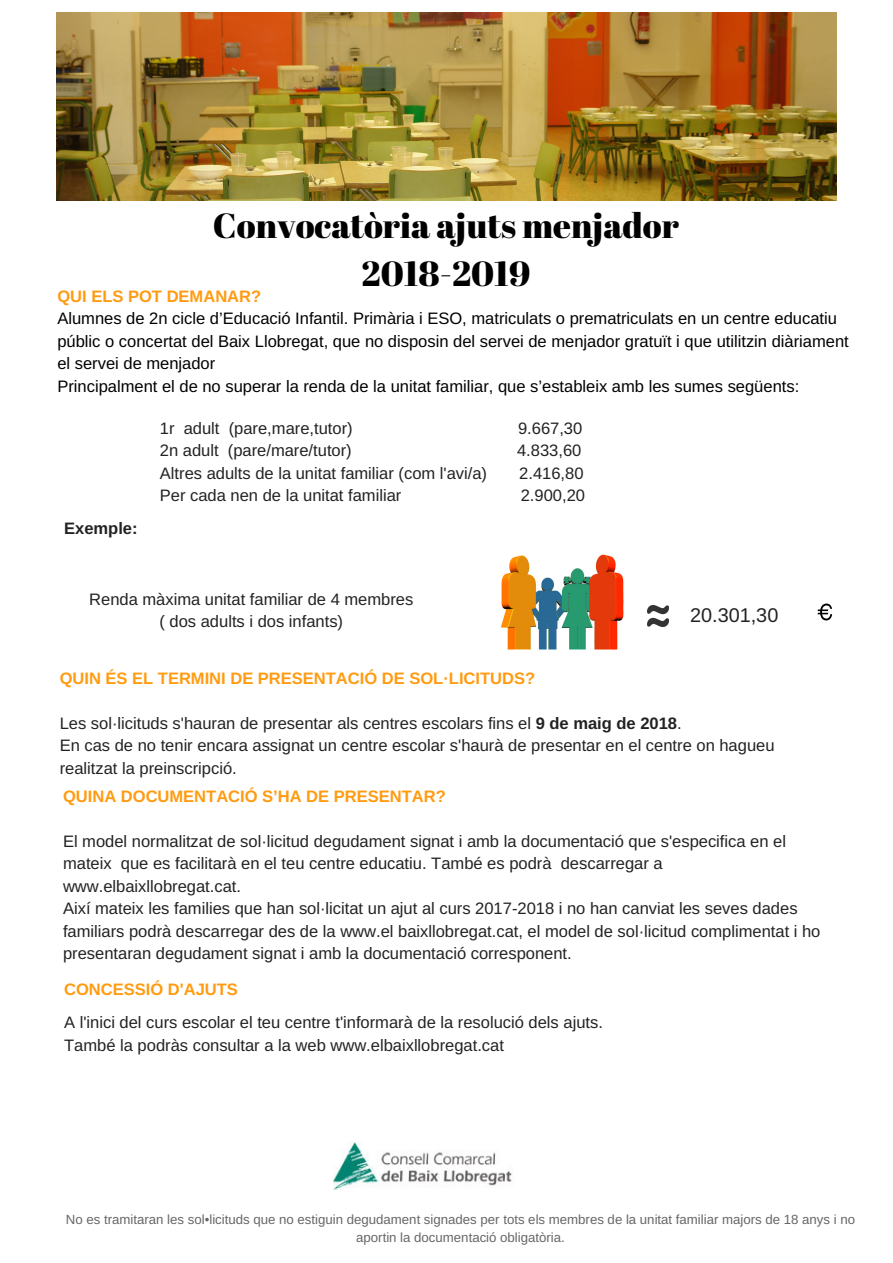
<style>
.page{position:relative;width:893px;height:1263px;background:#fff}
.page>*{position:absolute;margin:0;border:0;box-sizing:border-box;transform-origin:0 0}
.t1{font:34.8px/48.4px "Abril Fatface";color:#000;text-align:center}
.t2{font:19.8px "Arimo";color:#222}
.t3{font:16.5px/22.5px "Arimo";color:#222}
.t4{font:16.5px/22.5px "Arimo";color:#000}
.t5{font:700 16.5px "Arimo";color:#ff9b10}
.t6{font:700 16.5px "Arimo";color:#222}
.t7{font:13.2px/18px "Arimo";color:#666;text-align:center}
.s1{font-weight:700;color:#ff9b10}
.s2{font-weight:700}
</style>
<div class="page">
<img style="left:56px;top:12px;width:781px;height:188px">
<img style="left:500px;top:554px;width:124px;height:96px">
<svg style="left:817px;top:604px;width:15px;height:16px"></svg>
<img style="left:647px;top:606px;width:22px;height:20px">
<img style="left:333px;top:1143px;width:179px;height:46px">
<p class="t1" style="left:213px;top:200px;width:468px">Convocatòria ajuts menjador<br>2018-2019</p>
<p class="t4" style="left:57px;top:285px;width:793px"><span class="s1">QUI ELS POT DEMANAR?<br></span>Alumnes de 2n cicle d’Educació Infantil. Primària i ESO, matriculats o prematriculats en un centre educatiu públic o concertat del Baix Llobregat, que no disposin del servei de menjador gratuït i que utilitzin diàriament</p>
<p class="t4" style="left:57px;top:375px;width:743px">Principalment el de no superar la renda de la unitat familiar, que s’estableix amb les sumes següents:</p>
<p class="t3" style="left:160px;top:417px;width:194px">1r adult (pare,mare,tutor)</p>
<p class="t3" style="left:518px;top:417px;width:66px">9.667,30</p>
<p class="t3" style="left:160px;top:439px;width:193px">2n adult (pare/mare/tutor)</p>
<p class="t3" style="left:517px;top:439px;width:66px">4.833,60</p>
<p class="t3" style="left:160px;top:462px;width:329px">Altres adults de la unitat familiar (com l'avi/a)</p>
<p class="t3" style="left:519px;top:462px;width:66px">2.416,80</p>
<p class="t3" style="left:160px;top:484px;width:243px">Per cada nen de la unitat familiar</p>
<p class="t3" style="left:521px;top:484px;width:66px">2.900,20</p>
<p class="t6" style="left:64px;top:519px;width:75px">Exemple:</p>
<p class="t3" style="left:89px;top:588px;width:326px;text-align:center">Renda màxima unitat familiar de 4 membres ( dos adults i dos infants)</p>
<p class="t2" style="left:690px;top:604px;width:90px">20.301,30</p>
<p class="t5" style="left:60px;top:669px;width:477px">QUIN ÉS EL TERMINI DE PRESENTACIÓ DE SOL·LICITUDS?</p>
<p class="t3" style="left:60px;top:712px;width:716px">Les sol·licituds s'hauran de presentar als centres escolars fins el <span class="s2">9 de maig de 2018</span>.<br>En cas de no tenir encara assignat un centre escolar s'haurà de presentar en el centre on hagueu realitzat la preinscripció.</p>
<p class="t5" style="left:63px;top:787px;width:384px">QUINA DOCUMENTACIÓ S’HA DE PRESENTAR?</p>
<p class="t3" style="left:63px;top:830px;width:759px">El model normalitzat de sol·licitud degudament signat i amb la documentació que s'especifica en el mateix que es facilitarà en el teu centre educatiu. També es podrà descarregar a www.elbaixllobregat.cat.<br>Així mateix les families que han sol·licitat un ajut al curs 2017-2018 i no han canviat les seves dades familiars podrà descarregar des de la www.el baixllobregat.cat, el model de sol·licitud complimentat i ho presentaran degudament signat i amb la documentació corresponent.</p>
<p class="t3" style="left:64px;top:973px;width:540px;line-height:32.7px"><span class="s1">CONCESSIÓ D'AJUTS<br></span>A l'inici del curs escolar el teu centre t'informarà de la resolució dels ajuts.</p>
<p class="t3" style="left:64px;top:1034px;width:441px">També la podràs consultar a la web www.elbaixllobregat.cat</p>
<p class="t7" style="left:66px;top:1210px;width:791px">No es tramitaran les sol•licituds que no estiguin degudament signades per tots els membres de la unitat familiar majors de 18 anys i no aportin la documentació obligatòria.</p>
</div>
